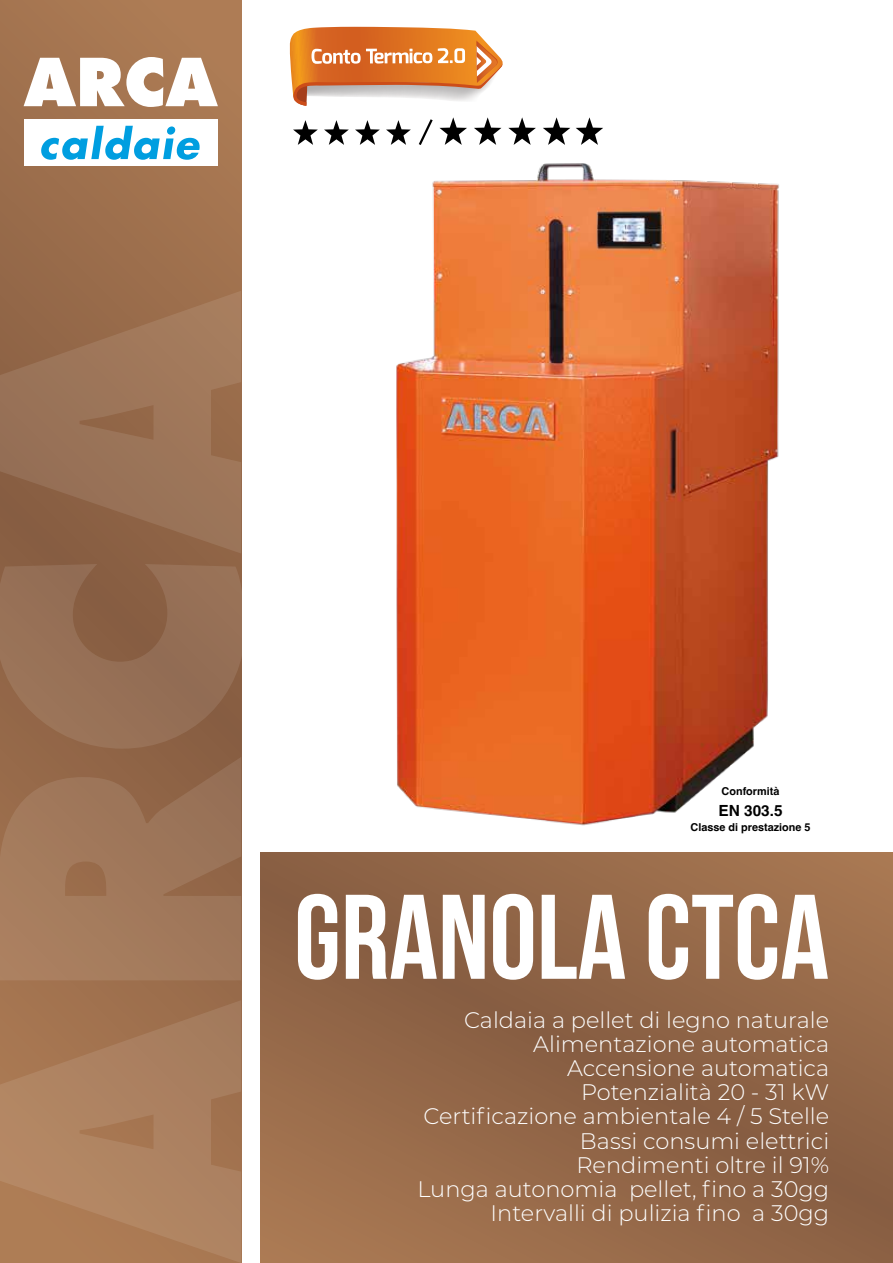
<style>
.page{position:relative;width:893px;height:1263px;background:#fff}
.page>*{position:absolute;margin:0;border:0;box-sizing:border-box;transform-origin:0 0}
.t1{font:700 120px "Bebas Neue";color:#fff}
.t2{font:300 22.5px/24px "Montserrat";color:#fff;text-align:right}
.t3{font:700 15.3px "Helvetica";color:#000}
.t4{font:700 10.8px "Helvetica";color:#000}
</style>
<div class="page">
<svg style="left:261px;top:853px;width:632px;height:410px;background:#936747"></svg>
<div style="left:0;top:0;width:242px;height:1263px;background:linear-gradient(to right,#9b6d4b,#a97852)"></div>
<svg style="left:289px;top:27px;width:214px;height:79px"></svg>
<img style="left:396px;top:127px;width:383px;height:699px">
<svg style="left:0;top:291px;width:242px;height:972px;background:#9d7355"></svg>
<div style="left:24px;top:120px;width:194px;height:46px;background:#fff"></div>
<svg style="left:24px;top:57px;width:194px;height:50px"></svg>
<svg style="left:41px;top:126px;width:159px;height:34px"></svg>
<svg style="left:293px;top:120px;width:25px;height:25px"></svg>
<svg style="left:324px;top:120px;width:25px;height:25px"></svg>
<svg style="left:355px;top:120px;width:25px;height:25px"></svg>
<svg style="left:386px;top:120px;width:25px;height:25px"></svg>
<svg style="left:474px;top:117px;width:27px;height:28px"></svg>
<svg style="left:508px;top:117px;width:28px;height:28px"></svg>
<svg style="left:543px;top:117px;width:27px;height:28px"></svg>
<svg style="left:576px;top:117px;width:27px;height:28px"></svg>
<svg style="left:417px;top:117px;width:50px;height:31px"></svg>
<p class="t4" style="left:722px;top:785px;width:59px">Conformità</p>
<p class="t3" style="left:718px;top:801px;width:66px">EN 303.5</p>
<p class="t4" style="left:690px;top:820px;width:121px">Classe di prestazione 5</p>
<h1 class="t1" style="left:294px;top:871px;width:536px">GRANOLA CTCA</h1>
<p class="t2" style="left:417px;top:1008px;width:413px">Caldaia a pellet di legno naturale<br>Alimentazione automatica<br>Accensione automatica<br>Potenzialità 20 - 31 kW<br>Certificazione ambientale 4 / 5 Stelle<br>Bassi consumi elettrici<br>Rendimenti oltre il 91%<br>Lunga autonomia pellet, fino a 30gg<br>Intervalli di pulizia fino a 30gg</p>
</div>
